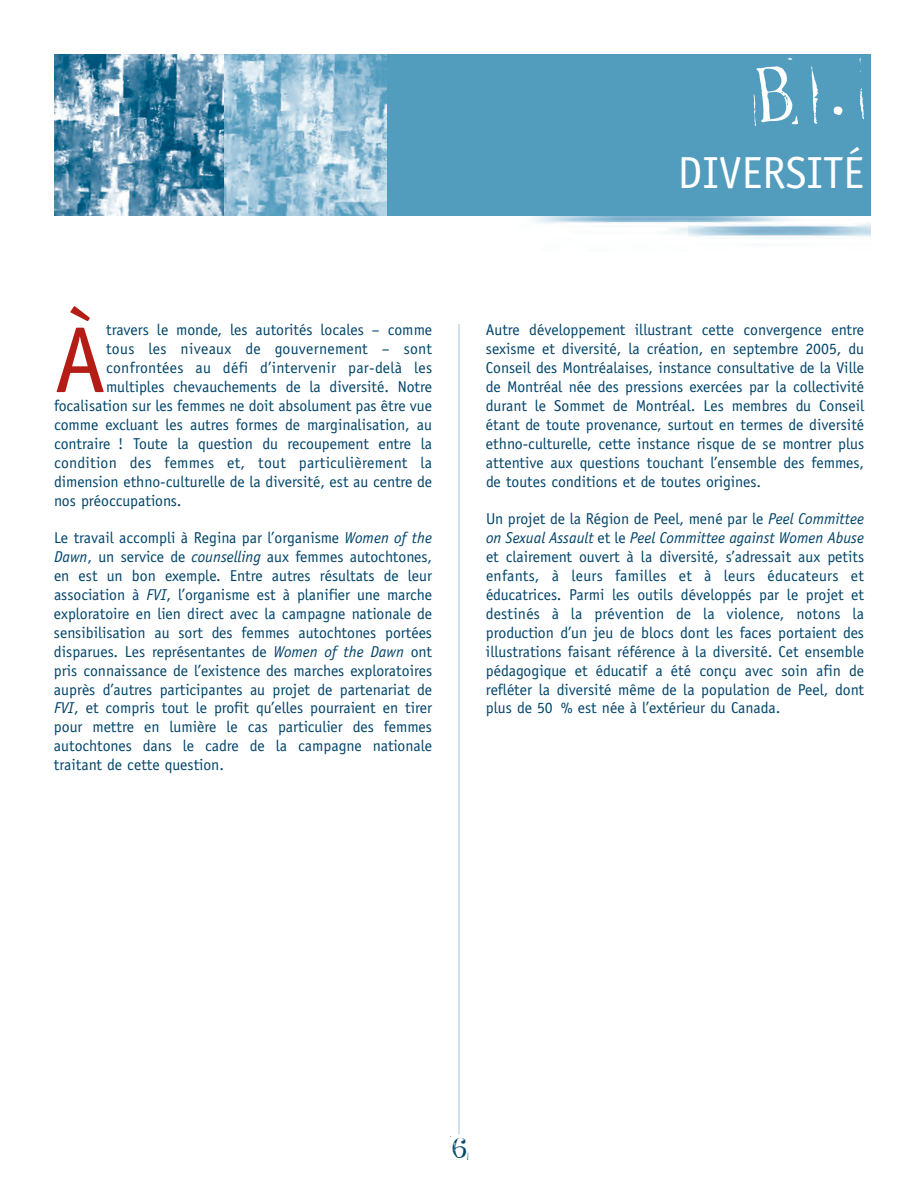
<style>
.page{position:relative;width:918px;height:1188px;background:#fff}
.page>*{position:absolute;margin:0;border:0;box-sizing:border-box;transform-origin:0 0}
.t1{font:94.05px "Officina Sans";color:#b41d15}
.t2{font:72px "Ticket Capitals Repressed";color:#fff}
.t3{font:45px "Officina Sans";color:#fff}
.t4{font:27px "Ticket Capitals Repressed";color:#00446a}
.t5{font:15.75px/18.9px "Officina Sans";color:#00446a;text-align:justify}
.t6{font:15.75px "Officina Sans";letter-spacing:.02em;color:#00446a}
.s1{font-style:italic}
</style>
<div class="page">
<img style="left:54px;top:54px;width:171px;height:162px">
<div style="left:225px;top:54px;width:646px;height:162px;background:#529cbe"></div>
<img style="left:225px;top:54px;width:162px;height:162px">
<hr style="left:459px;top:324px;width:1px;height:810px;background:#a1c5db">
<h1 class="t1" style="left:54px;top:325px;width:54px">À</h1>
<p class="t5" style="left:106px;top:322px;width:327px">travers le monde, les autorités locales – comme</p>
<p class="t6" style="left:106px;top:343px;width:327px">tous les niveaux de gouvernement – sont</p>
<p class="t6" style="left:106px;top:362px;width:328px">confrontées au défi d’intervenir par-delà les</p>
<p class="t5" style="left:106px;top:379px;width:327px">multiples chevauchements de la diversité. Notre</p>
<p class="t5" style="left:54px;top:397px;width:380px">focalisation sur les femmes ne doit absolument pas être vue</p>
<p class="t5" style="left:54px;top:416px;width:380px">comme excluant les autres formes de marginalisation, au</p>
<p class="t5" style="left:54px;top:435px;width:380px">contraire ! Toute la question du recoupement entre la</p>
<p class="t6" style="left:54px;top:456px;width:380px">condition des femmes et, tout particulièrement la</p>
<p class="t5" style="left:54px;top:473px;width:380px">dimension ethno-culturelle de la diversité, est au centre de</p>
<p class="t5" style="left:54px;top:492px;width:129px">nos préoccupations.</p>
<p class="t5" style="left:54px;top:530px;width:380px">Le travail accompli à Regina par l’organisme <span class="s1">Women of the Dawn</span>, un service de <span class="s1">counselling</span> aux femmes autochtones, en est un bon exemple. Entre autres résultats de leur association à <span class="s1">FVI</span>, l’organisme est à planifier une marche exploratoire en lien direct avec la campagne nationale de sensibilisation au sort des femmes autochtones portées disparues. Les représentantes de <span class="s1">Women of the Dawn</span> ont pris connaissance de l’existence des marches exploratoires auprès d’autres participantes au projet de partenariat de <span class="s1">FVI</span>, et compris tout le profit qu’elles pourraient en tirer pour mettre en lumière le cas particulier des femmes autochtones dans le cadre de la campagne nationale traitant de cette question.</p>
<h2 class="t2" style="left:752px;top:59px;width:114px">B.</h2>
<h3 class="t3" style="left:677px;top:155px;width:188px">DIVERSITÉ</h3>
<p class="t5" style="left:486px;top:322px;width:380px">Autre développement illustrant cette convergence entre sexisme et diversité, la création, en septembre 2005, du Conseil des Montréalaises, instance consultative de la Ville de Montréal née des pressions exercées par la collectivité durant le Sommet de Montréal. Les membres du Conseil étant de toute provenance, surtout en termes de diversité ethno-culturelle, cette instance risque de se montrer plus attentive aux questions touchant l’ensemble des femmes, de toutes conditions et de toutes origines.</p>
<p class="t5" style="left:486px;top:511px;width:380px">Un projet de la Région de Peel, mené par le <span class="s1">Peel Committee on Sexual Assault</span> et le <span class="s1">Peel Committee against Women Abuse </span>et clairement ouvert à la diversité, s’adressait aux petits enfants, à leurs familles et à leurs éducateurs et éducatrices. Parmi les outils développés par le projet et destinés à la prévention de la violence, notons la production d’un jeu de blocs dont les faces portaient des illustrations faisant référence à la diversité. Cet ensemble pédagogique et éducatif a été conçu avec soin afin de refléter la diversité même de la population de Peel, dont plus de 50 % est née à l’extérieur du Canada.</p>
<h3 class="t4" style="left:450px;top:1136px;width:20px">6</h3>
</div>
